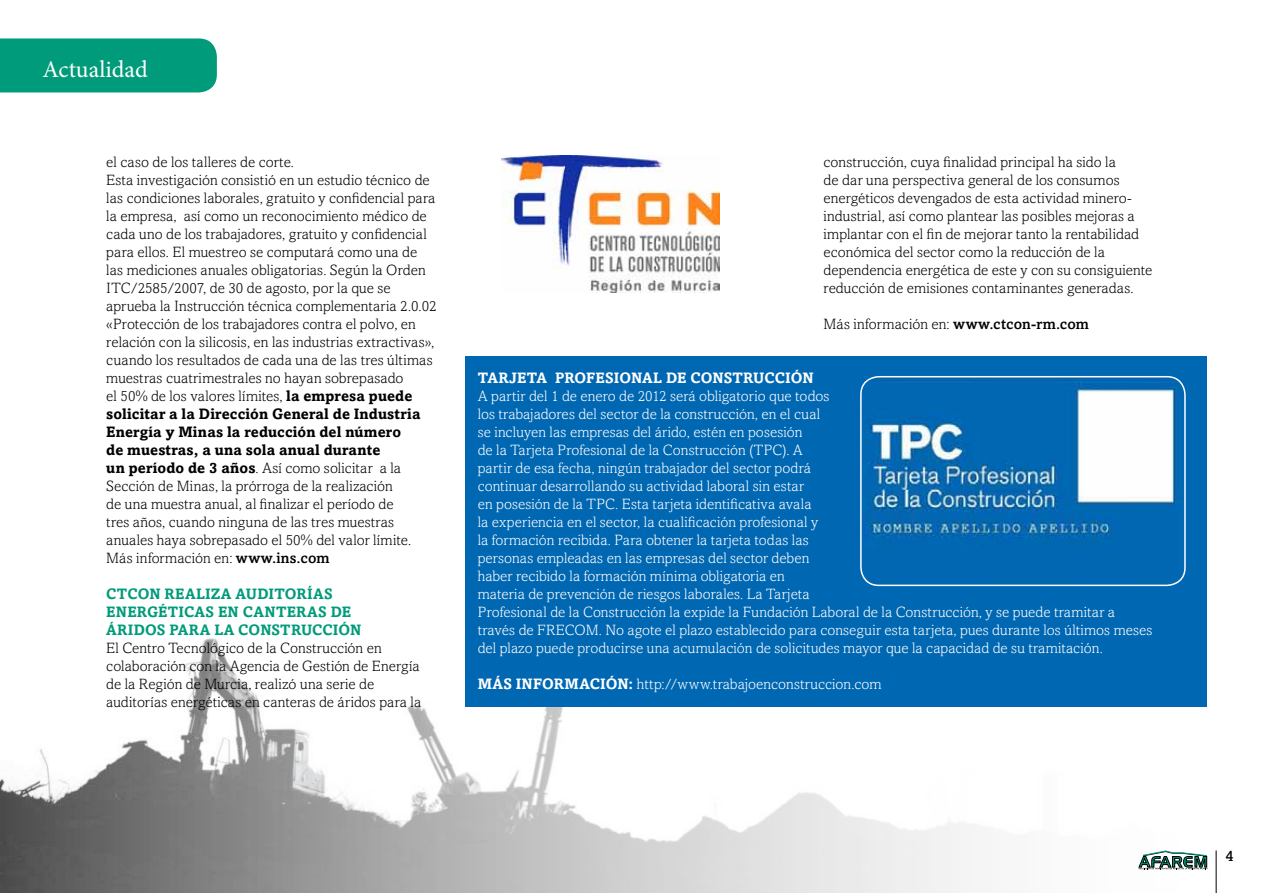
<style>
.page{position:relative;width:1263px;height:893px;background:#fff}
.page>*{position:absolute;margin:0;border:0;box-sizing:border-box;transform-origin:0 0}
.t1{font:24px "Minion Pro";color:#fff}
.t2{font:300 15px/18px "Amasis MT Std";letter-spacing:.005em;color:#000}
.t3{font:300 15px/18px "Amasis MT Std";letter-spacing:.005em;color:#fff}
.t4{font:700 15px/18px "Amasis MT Std";letter-spacing:.015em;color:#009b7a}
.t5{font:700 15px "Amasis MT Std";color:#fff}
.t6{font:500 15px "Amasis MT Std";color:#000}
.s1{font-weight:700}
.s2{font-weight:500}
</style>
<div class="page">
<img style="left:0;top:632px;width:1216px;height:261px">
<hr style="left:1216px;top:850px;width:1px;height:43px;background:#000">
<svg style="left:1138px;top:850px;width:70px;height:19px"></svg>
<div style="left:0;top:38px;width:217px;height:54px;background:#009b7a"></div>
<div style="left:465px;top:357px;width:741px;height:350px;background:#0067b2"></div>
<img style="left:861px;top:377px;width:324px;height:208px">
<div style="left:860px;top:376px;width:326px;height:210px;border:2px solid #fff;border-radius:18px"></div>
<img style="left:502px;top:156px;width:217px;height:137px">
<h1 class="t1" style="left:43px;top:53px;width:107px">Actualidad</h1>
<p class="t2" style="left:106px;top:153px;width:332px">el caso de los talleres de corte.<br>Esta investigación consistió en un estudio técnico de las condiciones laborales, gratuito y confidencial para la empresa, así como un reconocimiento médico de cada uno de los trabajadores, gratuito y confidencial para ellos. El muestreo se computará como una de las mediciones anuales obligatorias. Según la Orden ITC/2585/2007, de 30 de agosto, por la que se aprueba la Instrucción técnica complementaria 2.0.02 «Protección de los trabajadores contra el polvo, en relación con la silicosis, en las industrias extractivas», cuando los resultados de cada una de las tres últimas muestras cuatrimestrales no hayan sobrepasado<br>el 50% de los valores límites, <span class="s1">la empresa puede solicitar a la Dirección General de Industria Energía y Minas la reducción del número<br>de muestras, a una sola anual durante<br>un período de 3 años</span>. Así como solicitar a la Sección de Minas, la prórroga de la realización<br>de una muestra anual, al finalizar el período de<br>tres años, cuando ninguna de las tres muestras anuales haya sobrepasado el 50% del valor límite.<br>Más información en: <span class="s2">www.ins.com</span></p>
<p class="t4" style="left:106px;top:584px;width:257px">CTCON REALIZA AUDITORÍAS<br>ENERGÉTICAS EN CANTERAS DE<br>ÁRIDOS PARA LA CONSTRUCCIÓN</p>
<p class="t2" style="left:106px;top:639px;width:316px">El Centro Tecnológico de la Construcción en colaboración con la Agencia de Gestión de Energía de la Región de Murcia, realizó una serie de auditorías energéticas en canteras de áridos para la</p>
<p class="t2" style="left:823px;top:153px;width:330px">construcción, cuya finalidad principal ha sido la<br>de dar una perspectiva general de los consumos energéticos devengados de esta actividad minero&shy;industrial, así como plantear las posibles mejoras a implantar con el fin de mejorar tanto la rentabilidad económica del sector como la reducción de la dependencia energética de este y con su consiguiente reducción de emisiones contaminantes generadas.</p>
<p class="t2" style="left:823px;top:315px;width:267px">Más información en: <span class="s2">www.ctcon-rm.com</span></p>
<p class="t5" style="left:478px;top:369px;width:337px">TARJETA PROFESIONAL DE CONSTRUCCIÓN</p>
<p class="t3" style="left:478px;top:387px;width:676px">A partir del 1 de enero de 2012 será obligatorio que todos<br>los trabajadores del sector de la construcción, en el cual<br>se incluyen las empresas del árido, estén en posesión<br>de la Tarjeta Profesional de la Construcción (TPC). A<br>partir de esa fecha, ningún trabajador del sector podrá<br>continuar desarrollando su actividad laboral sin estar<br>en posesión de la TPC. Esta tarjeta identificativa avala<br>la experiencia en el sector, la cualificación profesional y<br>la formación recibida. Para obtener la tarjeta todas las<br>personas empleadas en las empresas del sector deben<br>haber recibido la formación mínima obligatoria en<br>materia de prevención de riesgos laborales. La Tarjeta<br>Profesional de la Construcción la expide la Fundación Laboral de la Construcción, y se puede tramitar a través de FRECOM. No agote el plazo establecido para conseguir esta tarjeta, pues durante los últimos meses del plazo puede producirse una acumulación de solicitudes mayor que la capacidad de su tramitación.</p>
<p class="t3" style="left:478px;top:675px;width:405px"><span class="s1">MÁS INFORMACIÓN:</span> http://www.trabajoenconstruccion.com</p>
<p class="t6" style="left:1225px;top:847px;width:10px">4</p>
</div>
